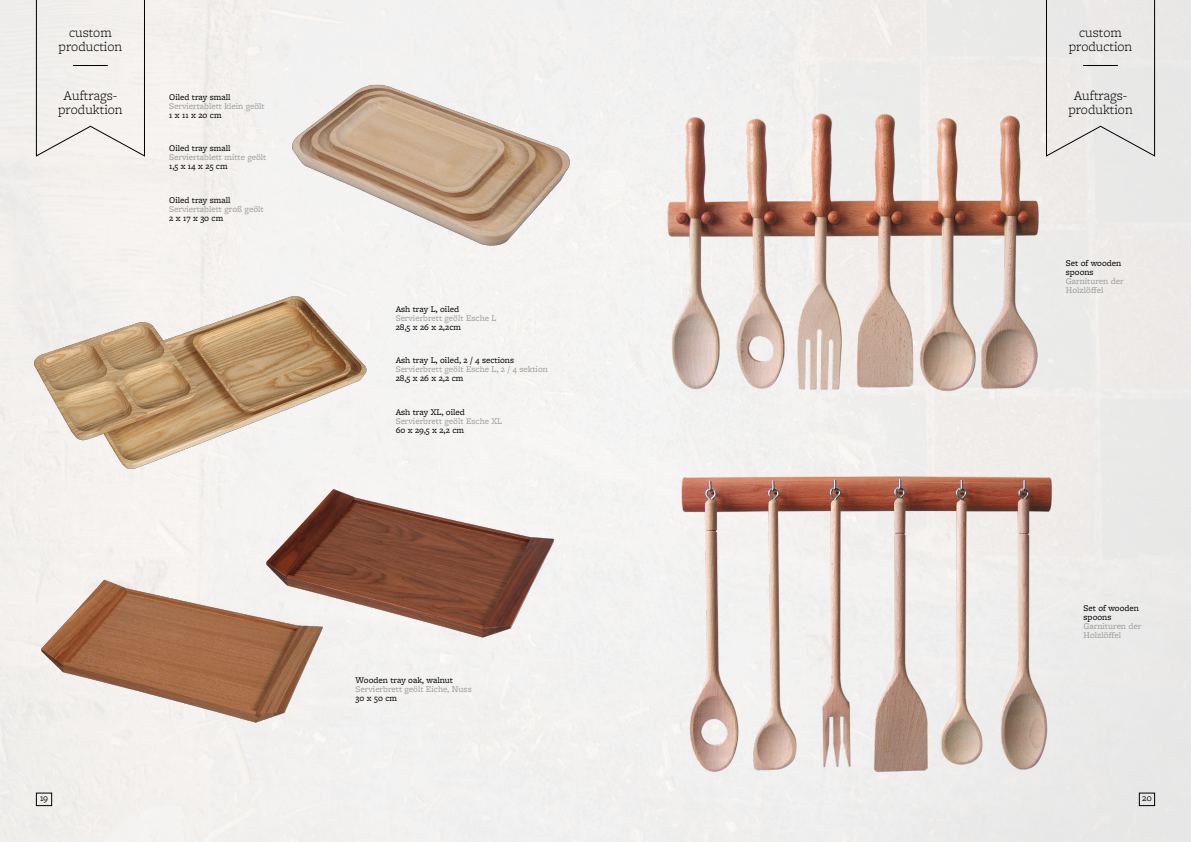
<style>
.page{position:relative;width:1191px;height:842px;background:#f1f0ef}
.page>*{position:absolute;margin:0;border:0;box-sizing:border-box;transform-origin:0 0}
.t1{font:300 14px/14px "Freight Micro Pro";color:#000;text-align:center}
.t2{font:9.5px "Freight Macro Pro";color:#000}
.t3{font:9px/9px "Freight Micro Pro";color:#000}
.t4{font:9px/9px "Freight Micro Pro";color:#9d9d9c}
</style>
<div class="page">
<div style="left:36px;top:793px;width:16px;height:13px;border:1px solid #000"></div>
<div style="left:1139px;top:793px;width:16px;height:13px;border:1px solid #000"></div>
<svg style="left:36px;top:0;width:109px;height:157px"></svg>
<img style="left:292px;top:84px;width:285px;height:216px">
<img style="left:34px;top:197px;width:338px;height:272px">
<img style="left:661px;top:476px;width:391px;height:310px">
<img style="left:629px;top:113px;width:410px;height:279px">
<img style="left:41px;top:533px;width:277px;height:206px">
<img style="left:263px;top:461px;width:291px;height:241px">
<svg style="left:1046px;top:0;width:109px;height:157px"></svg>
<h1 class="t1" style="left:59px;top:25px;width:65px">custom production</h1>
<h1 class="t1" style="left:58px;top:88px;width:66px">Auftrags&shy;produktion</h1>
<p class="t3" style="left:169px;top:92px;width:63px">Oiled tray small</p>
<p class="t4" style="left:169px;top:101px;width:97px">Serviertablett klein geölt</p>
<p class="t3" style="left:169px;top:110px;width:54px">1 x 11 x 20 cm</p>
<p class="t3" style="left:169px;top:144px;width:63px">Oiled tray small</p>
<p class="t4" style="left:169px;top:153px;width:99px">Serviertablett mitte geölt</p>
<p class="t3" style="left:169px;top:162px;width:60px">1,5 x 14 x 25 cm</p>
<p class="t3" style="left:169px;top:195px;width:63px">Oiled tray small</p>
<p class="t4" style="left:169px;top:204px;width:96px">Serviertablett groß geölt</p>
<p class="t3" style="left:169px;top:213px;width:56px">2 x 17 x 30 cm</p>
<p class="t3" style="left:396px;top:304px;width:65px">Ash tray L, oiled</p>
<p class="t4" style="left:396px;top:313px;width:102px">Servierbrett geölt Esche L</p>
<p class="t3" style="left:396px;top:322px;width:67px">28,5 x 26 x 2,2cm</p>
<p class="t3" style="left:396px;top:355px;width:120px">Ash tray L, oiled, 2 / 4 sections</p>
<p class="t4" style="left:396px;top:364px;width:154px">Servierbrett geölt Esche L, 2 / 4 sektion</p>
<p class="t3" style="left:396px;top:373px;width:69px">28,5 x 26 x 2,2 cm</p>
<p class="t3" style="left:396px;top:407px;width:71px">Ash tray XL, oiled</p>
<p class="t4" style="left:396px;top:416px;width:108px">Servierbrett geölt Esche XL</p>
<p class="t3" style="left:396px;top:425px;width:70px">60 x 29,5 x 2,2 cm</p>
<p class="t3" style="left:356px;top:676px;width:99px">Wooden tray oak, walnut</p>
<p class="t4" style="left:356px;top:685px;width:118px">Servierbrett geölt Eiche, Nuss</p>
<p class="t3" style="left:356px;top:694px;width:43px">30 x 50 cm</p>
<h1 class="t1" style="left:1068px;top:25px;width:65px">custom production</h1>
<h1 class="t1" style="left:1068px;top:88px;width:66px">Auftrags&shy;produktion</h1>
<p class="t3" style="left:1065px;top:258px;width:57px">Set of wooden spoons</p>
<p class="t4" style="left:1065px;top:276px;width:59px">Garnituren der<br>Holzlöffel</p>
<p class="t3" style="left:1083px;top:604px;width:57px">Set of wooden spoons</p>
<p class="t4" style="left:1083px;top:622px;width:59px">Garnituren der<br>Holzlöffel</p>
<p class="t2" style="left:40px;top:791px;width:9px">19</p>
<p class="t2" style="left:1142px;top:791px;width:11px">20</p>
</div>
